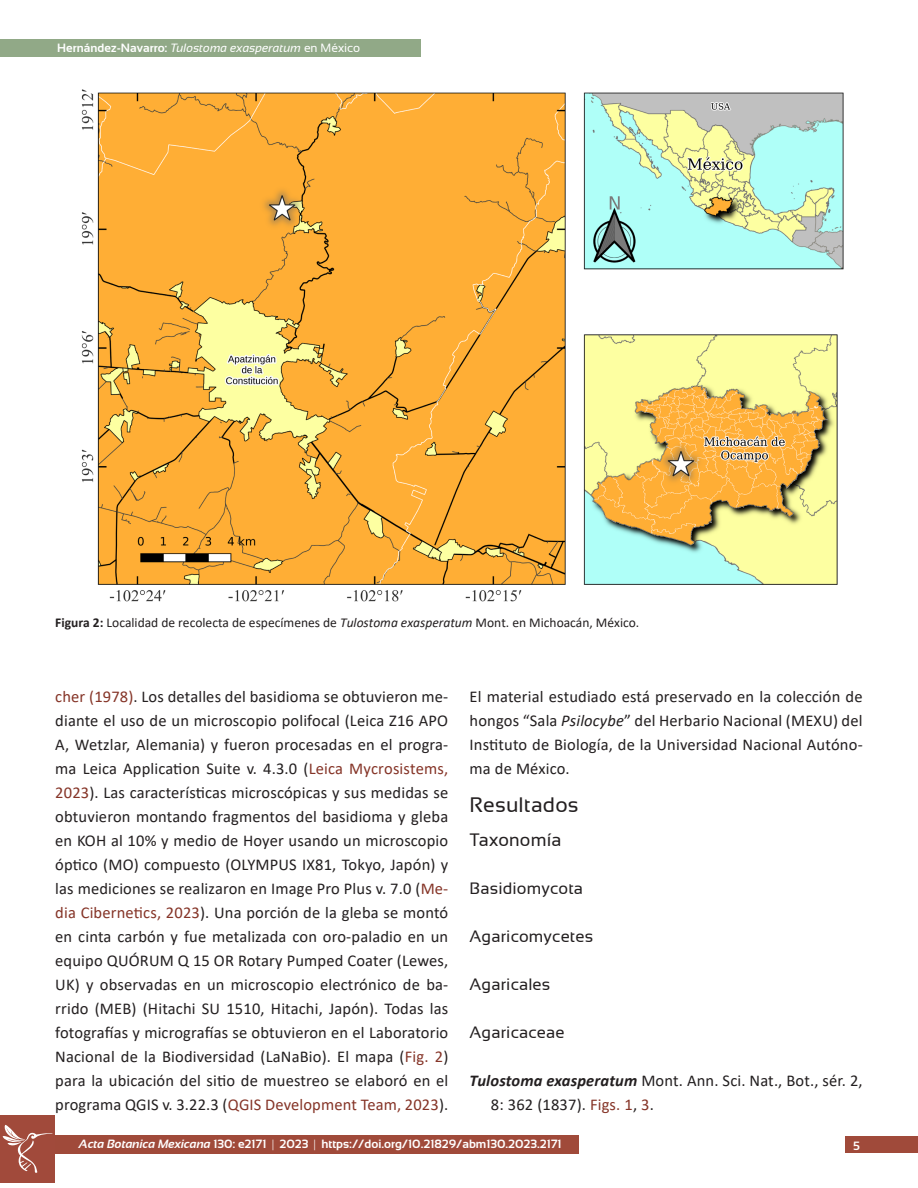
<style>
.page{position:relative;width:918px;height:1188px;background:#fff}
.page>*{position:absolute;margin:0;border:0;box-sizing:border-box;transform-origin:0 0}
.subtitulo{font:21px "Sansation";letter-spacing:.01em;color:#231f20}
.segundolvl{font:18px "Sansation";letter-spacing:.01em;color:#231f20}
.textobase{font:16.5px/24px "Calibri";letter-spacing:.01em;color:#231f20;text-align:justify}
.especie{font:16.5px/24px "Calibri";letter-spacing:.01em;color:#231f20}
.tercerlvl{font:16.5px "Sansation";letter-spacing:.01em;color:#231f20}
.piefigura{font:13.5px "Calibri";color:#231f20}
.t1{font:700 12px "Sansation";color:#fff}
.t2{font:italic 12px "Sansation";color:#fff}
.t3{font:italic 700 12px "Sansation";color:#fff}
.s1{font-weight:700;font-style:normal}
.s2{font-style:normal}
.s3{font-weight:700}
.s4{font-style:italic}
.s5{color:#853427}
.s6{font-weight:700;font-style:italic}
.s7{font-weight:300}
</style>
<div class="page">
<div style="left:846px;top:1136px;width:72px;height:17px;background:#a04a3a"></div>
<div style="left:0;top:40px;width:420px;height:17px;background:#91a987"></div>
<div style="left:0;top:1135px;width:578px;height:19px;background:#a04a3a"></div>
<div style="left:0;top:1115px;width:55px;height:67px;background:#a14a3b"></div>
<svg style="left:3px;top:1125px;width:50px;height:48px"></svg>
<img style="left:81px;top:89px;width:763px;height:513px">
<p class="t2" style="left:57px;top:41px;width:305px"><span class="s1">Hernández-Navarro:</span> Tulostoma exasperatum <span class="s2">en México</span></p>
<p class="piefigura" style="left:55px;top:613px;width:586px"><span class="s3">Figura 2:</span> Localidad de recolecta de especímenes de <span class="s4">Tulostoma exasperatum</span> Mont. en Michoacán, México.</p>
<p class="textobase" style="left:55px;top:684px;width:395px"><span class="s5">cher (1978)</span>. Los detalles del basidioma se obtuvieron me&shy;diante el uso de un microscopio polifocal (Leica Z16 APO A, Wetzlar, Alemania) y fueron procesadas en el progra&shy;ma Leica Application Suite v. 4.3.0 (<span class="s5">Leica Mycrosistems, 2023</span>). Las características microscópicas y sus medidas se obtuvieron montando fragmentos del basidioma y gleba en KOH al 10% y medio de Hoyer usando un microscopio óptico (MO) compuesto (OLYMPUS IX81, Tokyo, Japón) y las mediciones se realizaron en Image Pro Plus v. 7.0 (<span class="s5">Me&shy;dia Cibernetics, 2023</span>). Una porción de la gleba se montó en cinta carbón y fue metalizada con oro-paladio en un equipo QUÓRUM Q 15 OR Rotary Pumped Coater (Lewes, UK) y observadas en un microscopio electrónico de ba&shy;rrido (MEB) (Hitachi SU 1510, Hitachi, Japón). Todas las fotografías y micrografías se obtuvieron en el Laboratorio Nacional de la Biodiversidad (LaNaBio). El mapa (<span class="s5">Fig. 2</span>) para la ubicación del sitio de muestreo se elaboró en el programa QGIS v. 3.22.3 (<span class="s5">QGIS Development Team, 2023</span>).</p>
<p class="textobase" style="left:470px;top:684px;width:395px">El material estudiado está preservado en la colección de hongos “Sala <span class="s4">Psilocybe</span>” del Herbario Nacional (MEXU) del Instituto de Biología, de la Universidad Nacional Autóno&shy;ma de México.</p>
<p class="subtitulo" style="left:470px;top:793px;width:111px">Resultados</p>
<p class="segundolvl" style="left:470px;top:830px;width:93px">Taxonomía</p>
<p class="tercerlvl" style="left:470px;top:879px;width:115px">Basidiomycota</p>
<p class="tercerlvl" style="left:470px;top:927px;width:125px">Agaricomycetes</p>
<p class="tercerlvl" style="left:470px;top:975px;width:82px">Agaricales</p>
<p class="tercerlvl" style="left:470px;top:1023px;width:96px">Agaricaceae</p>
<p class="especie" style="left:491px;top:1068px;width:373px;text-indent:-21px"><span class="s6">Tulostoma exasperatum</span> Mont. Ann. Sci. Nat., Bot., sér. 2,<br>8: 362 (1837). <span class="s5">Figs. 1</span>, <span class="s5">3</span>.</p>
<p class="t1" style="left:193px;top:1134px;width:351px">128: e1924 <span class="s7">|</span> 2021 <span class="s7">|</span> https://doi.org/10.21829/abm128.2021.1924</p>
<p class="t1" style="left:58px;top:1138px;width:484px"><sup>Acta</sup> <sup>Botanica</sup> <sup>Mexicana</sup> 128: e1829 <span class="s7">|</span> 2021 <span class="s7">|</span> https://doi.org/10.21829/abm128.2021.1829</p>
<p class="t1" style="left:79px;top:1137px;width:484px"><span class="s4">Acta Botanica Mexicana</span> 130: e2171 <span class="s7">|</span> 2023 <span class="s7">|</span> https://doi.org/10.21829/abm130.2023.2171</p>
<p class="t3" style="left:56px;top:1138px;width:134px">Acta Botanica Mexicana</p>
<p class="t1" style="left:853px;top:1139px;width:8px">5</p>
</div>
